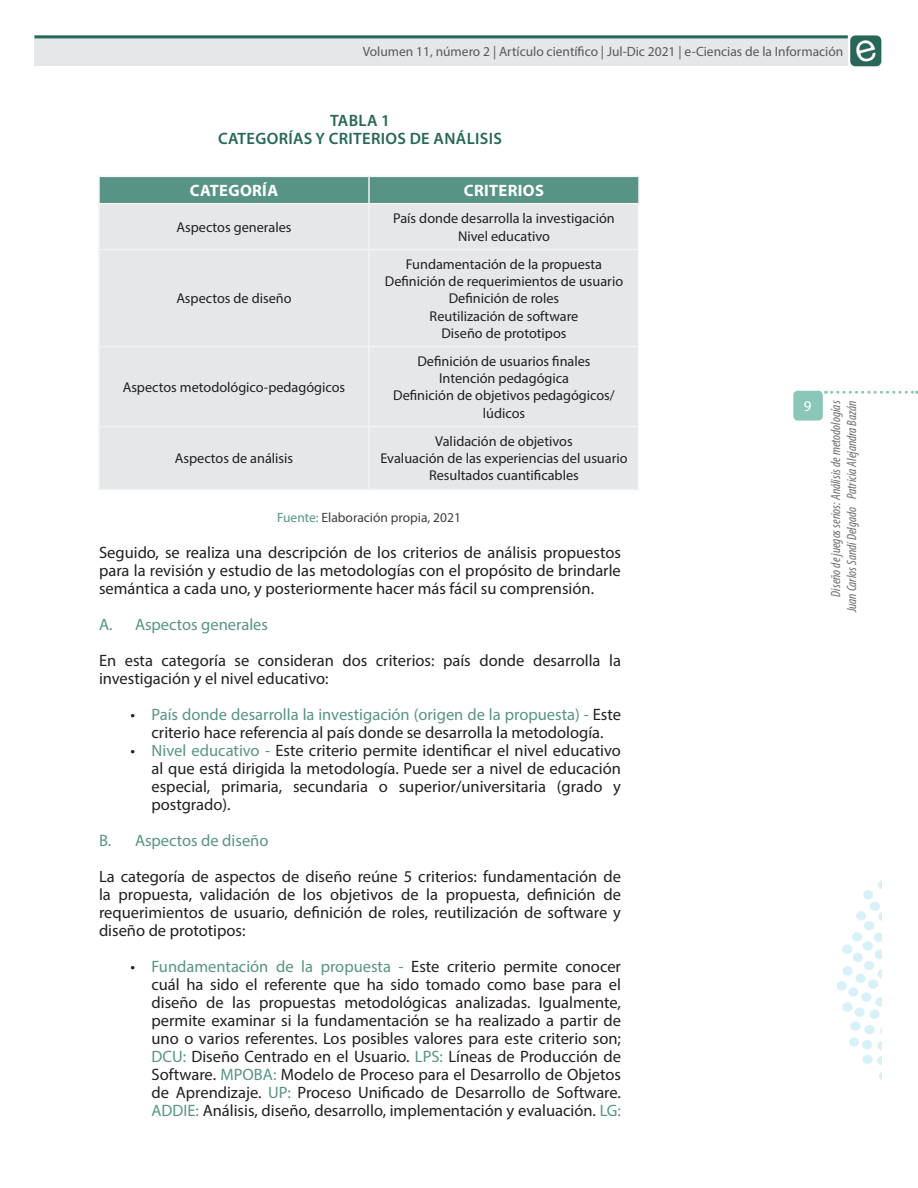
<style>
.page{position:relative;width:918px;height:1188px;background:#fff}
.page>*{position:absolute;margin:0;border:0;box-sizing:border-box;transform-origin:0 0}
.Texto_simple{font:16.5px/18px "Myriad Pro";color:#231f20;text-align:justify}
.Texto_simple-2{font:16.5px "Myriad Pro";color:#579486}
.Título_ilustración{font:600 16.5px "Myriad Pro";letter-spacing:.02em;color:#276759}
.t1{font:700 16.5px "Myriad Pro";letter-spacing:.02em;color:#fff}
.t2{font:15px "Myriad Pro";color:#fff}
.Contenido{font:14.25px/17.1px "Myriad Pro";color:#231f20;text-align:center}
.t3{font:italic condensed 13.5px/16.2px "Myriad Pro";color:#6c6d70;text-align:right}
.t4{font:13.5px "Myriad Pro";color:#57585a}
.Descripción_pie_ilus{font:13.5px "Myriad Pro";color:#3e3e3f}
.s1{color:#579486}
</style>
<div class="page">
<img style="left:850px;top:35px;width:32px;height:32px">
<div style="left:34px;top:35px;width:814px;height:31px;background:#e6e7e9"></div>
<hr style="left:34px;top:35px;width:814px;height:3px;background:#23685a">
<svg style="left:832px;top:391px;width:85px;height:3px"></svg>
<div style="left:793px;top:391px;width:30px;height:30px;background:#8bc7b9;border-radius:4px"></div>
<img style="left:837px;top:880px;width:45px;height:200px">
<div style="left:100px;top:177px;width:538px;height:26px;background:#579486"></div>
<div style="left:100px;top:204px;width:538px;height:285px;background:#e6e7e9"></div>
<hr style="left:368px;top:177px;width:2px;height:26px;background:#f2f3f4">
<hr style="left:98px;top:249px;width:271px;height:1px;background:#f2f3f4">
<hr style="left:369px;top:249px;width:269px;height:1px;background:#f2f3f4">
<hr style="left:98px;top:346px;width:271px;height:1px;background:#f2f3f4">
<hr style="left:369px;top:346px;width:269px;height:1px;background:#f2f3f4">
<hr style="left:98px;top:426px;width:271px;height:1px;background:#f2f3f4">
<hr style="left:369px;top:426px;width:269px;height:1px;background:#f2f3f4">
<hr style="left:98px;top:176px;width:271px;height:1px;background:#f2f3f4">
<hr style="left:98px;top:177px;width:2px;height:26px;background:#f2f3f4">
<hr style="left:369px;top:176px;width:271px;height:1px;background:#f2f3f4">
<hr style="left:638px;top:177px;width:2px;height:26px;background:#f2f3f4">
<hr style="left:98px;top:203px;width:271px;height:1px;background:#f2f3f4">
<hr style="left:369px;top:203px;width:271px;height:1px;background:#f2f3f4">
<hr style="left:98px;top:204px;width:2px;height:45px;background:#f2f3f4">
<hr style="left:98px;top:250px;width:2px;height:96px;background:#f2f3f4">
<hr style="left:98px;top:347px;width:2px;height:79px;background:#f2f3f4">
<hr style="left:98px;top:427px;width:2px;height:62px;background:#f2f3f4">
<hr style="left:98px;top:489px;width:271px;height:1px;background:#f2f3f4">
<hr style="left:368px;top:204px;width:2px;height:45px;background:#f2f3f4">
<hr style="left:368px;top:250px;width:2px;height:96px;background:#f2f3f4">
<hr style="left:368px;top:347px;width:2px;height:79px;background:#f2f3f4">
<hr style="left:368px;top:427px;width:2px;height:62px;background:#f2f3f4">
<hr style="left:369px;top:489px;width:271px;height:1px;background:#f2f3f4">
<p class="t4" style="left:363px;top:43px;width:482px">Volumen 11, número 2 | Artículo científico | Jul-Dic 2021 | e-Ciencias de la Información</p>
<p class="Título_ilustración" style="left:330px;top:110px;width:61px">TABLA 1</p>
<p class="Título_ilustración" style="left:218px;top:128px;width:285px">CATEGORÍAS Y CRITERIOS DE ANÁLISIS</p>
<p class="t1" style="left:190px;top:180px;width:90px">CATEGORÍA</p>
<p class="t1" style="left:464px;top:180px;width:82px">CRITERIOS</p>
<p class="Contenido" style="left:177px;top:218px;width:116px">Aspectos generales</p>
<p class="Contenido" style="left:393px;top:210px;width:223px">País donde desarrolla la investigación</p>
<p class="Contenido" style="left:458px;top:227px;width:93px">Nivel educativo</p>
<p class="Contenido" style="left:176px;top:290px;width:117px">Aspectos de diseño</p>
<p class="Contenido" style="left:123px;top:378px;width:224px">Aspectos metodológico-pedagógicos</p>
<p class="Contenido" style="left:406px;top:256px;width:198px">Fundamentación de la propuesta</p>
<p class="Contenido" style="left:385px;top:273px;width:240px">Definición de requerimientos de usuario</p>
<p class="Contenido" style="left:449px;top:290px;width:112px">Definición de roles</p>
<p class="Contenido" style="left:430px;top:307px;width:150px">Reutilización de software</p>
<p class="Contenido" style="left:441px;top:324px;width:127px">Diseño de prototipos</p>
<p class="Contenido" style="left:417px;top:353px;width:175px">Definición de usuarios finales</p>
<p class="Contenido" style="left:439px;top:370px;width:131px">Intención pedagógica</p>
<p class="Contenido" style="left:393px;top:387px;width:223px">Definición de objetivos pedagógicos/ lúdicos</p>
<p class="Contenido" style="left:435px;top:433px;width:139px">Validación de objetivos</p>
<p class="Contenido" style="left:380px;top:450px;width:249px">Evaluación de las experiencias del usuario</p>
<p class="Contenido" style="left:429px;top:467px;width:151px">Resultados cuantificables</p>
<p class="Descripción_pie_ilus" style="left:277px;top:509px;width:185px"><span class="s1">Fuente:</span> Elaboración propia, 2021</p>
<p class="Texto_simple" style="left:99px;top:543px;width:524px">Seguido, se realiza una descripción de los criterios de análisis propuestos para la revisión y estudio de las metodologías con el propósito de brindarle semántica a cada uno, y posteriormente hacer más fácil su comprensión.</p>
<p class="Texto_simple-2" style="left:99px;top:614px;width:171px">A. Aspectos generales</p>
<p class="Texto_simple" style="left:99px;top:651px;width:524px">En esta categoría se consideran dos criterios: país donde desarrolla la investigación y el nivel educativo:</p>
<p class="Texto_simple" style="left:130px;top:705px;width:492px;text-align:center">• <span class="s1">País donde desarrolla la investigación (origen de la propuesta) -</span> Este criterio hace referencia al país donde se desarrolla la metodología.</p>
<p class="Texto_simple" style="left:152px;top:741px;width:471px;text-indent:-21px">• <span class="s1">Nivel educativo -</span> Este criterio permite identificar el nivel educativo al que está dirigida la metodología. Puede ser a nivel de educación especial, primaria, secundaria o superior/universitaria (grado y postgrado).</p>
<p class="Texto_simple-2" style="left:99px;top:830px;width:171px">B. Aspectos de diseño</p>
<p class="Texto_simple" style="left:99px;top:867px;width:524px">La categoría de aspectos de diseño reúne 5 criterios: fundamentación de la propuesta, validación de los objetivos de la propuesta, definición de requerimientos de usuario, definición de roles, reutilización de software y diseño de prototipos:</p>
<p class="Texto_simple" style="left:152px;top:957px;width:471px;text-indent:-21px">• <span class="s1">Fundamentación de la propuesta -</span> Este criterio permite conocer cuál ha sido el referente que ha sido tomado como base para el diseño de las propuestas metodológicas analizadas. Igualmente, permite examinar si la fundamentación se ha realizado a partir de uno o varios referentes. Los posibles valores para este criterio son; <span class="s1">DCU:</span> Diseño Centrado en el Usuario. <span class="s1">LPS:</span> Líneas de Producción de Software. <span class="s1">MPOBA:</span> Modelo de Proceso para el Desarrollo de Objetos de Aprendizaje. <span class="s1">UP:</span> Proceso Unificado de Desarrollo de Software.<br><span class="s1">ADDIE:</span> Análisis, diseño, desarrollo, implementación y evaluación. <span class="s1">LG:</span></p>
<p class="Contenido" style="left:175px;top:450px;width:120px">Aspectos de análisis</p>
<p class="t2" style="left:804px;top:397px;width:9px">9</p>
<p class="t3" style="left:827px;top:612px;width:214px;rotate:-90deg">Diseño de juegos serios: Análisis de metodologías<br>Juan Carlos Sandí Delgado Patricia Alejandra Bazán</p>
</div>
